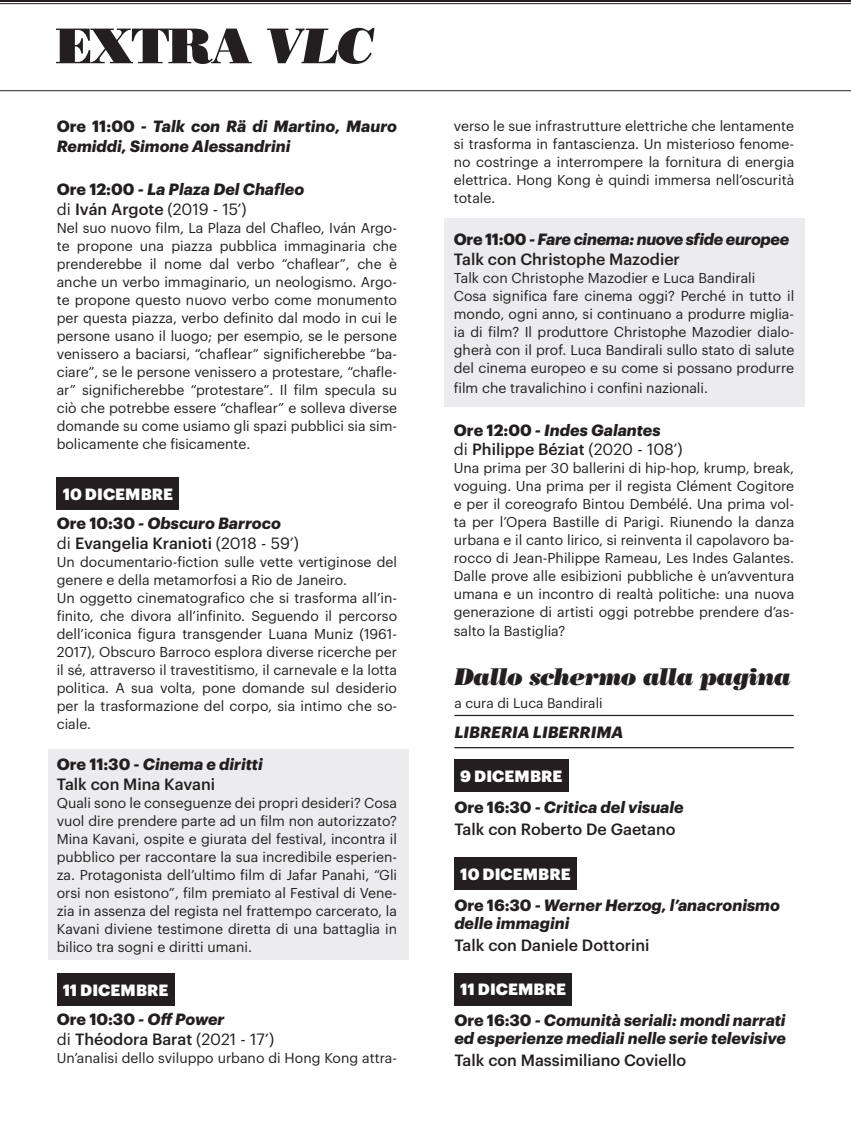
<style>
.page{position:relative;width:851px;height:1134px;background:#fff}
.page>*{position:absolute;margin:0;border:0;box-sizing:border-box;transform-origin:0 0}
.t1{font:50px "Bodoni Std Poster";letter-spacing:-.04em;color:#231f20}
.t2{font:italic 24px "Bodoni Std Poster";letter-spacing:-.03em;color:#231f20}
.t3{font:italic 700 16px/18px "Graphik";color:#231f20}
.t4{font:500 16px "Graphik";color:#231f20}
.t5{font:900 16px "Graphik";letter-spacing:.005em;color:#fff}
.t6{font:italic 700 16px "Graphik";letter-spacing:-.02em;color:#231f20}
.t7{font:16px "Graphik";color:#231f20}
.t8{font:14px/18px "Graphik";color:#231f20;text-align:justify}
.t9{font:13.6px "Graphik";color:#231f20}
.s1{font-style:italic}
.s2{font-style:normal}
.s3{font-weight:500}
.s4{font-weight:400}
</style>
<div class="page">
<hr style="left:0;top:90px;width:850px;height:1px;background:#231f20">
<hr style="left:0;top:0;width:850px;height:2px;background:#231f20">
<hr style="left:0;top:3px;width:850px;height:1px;background:#231f20">
<div style="left:48px;top:750px;width:360px;height:210px;background:#ececee"></div>
<div style="left:444px;top:218px;width:360px;height:189px;background:#ececee"></div>
<hr style="left:454px;top:747px;width:339px;height:1px;background:#231f20">
<hr style="left:454px;top:715px;width:339px;height:1px;background:#231f20">
<div style="left:454px;top:760px;width:114px;height:32px;background:#231f20"></div>
<div style="left:454px;top:857px;width:122px;height:33px;background:#231f20"></div>
<div style="left:454px;top:973px;width:118px;height:32px;background:#231f20"></div>
<div style="left:57px;top:478px;width:122px;height:32px;background:#231f20"></div>
<div style="left:57px;top:974px;width:117px;height:32px;background:#231f20"></div>
<p class="t1" style="left:56px;top:15px;width:320px">EXTRA <span class="s1">VLC</span></p>
<p class="t3" style="left:57px;top:115px;width:342px;line-height:19.8px"><span class="s2">Ore 11:00</span> - Talk con Rä di Martino, Mauro<br>Remiddi, Simone Alessandrini</p>
<p class="t3" style="left:57px;top:179px;width:249px"><span class="s2">Ore 12:00</span> - La Plaza Del Chafleo</p>
<p class="t7" style="left:57px;top:197px;width:191px">di <span class="s3">Iván Argote</span> (2019 - 15’)</p>
<p class="t8" style="left:57px;top:217px;width:342px">Nel suo nuovo film, La Plaza del Chafleo, Iván Argo&shy;te propone una piazza pubblica immaginaria che prenderebbe il nome dal verbo “chaflear”, che è anche un verbo immaginario, un neologismo. Argo&shy;te propone questo nuovo verbo come monumento per questa piazza, verbo definito dal modo in cui le persone usano il luogo; per esempio, se le persone venissero a baciarsi, “chaflear” significherebbe “ba&shy;ciare”, se le persone venissero a protestare, “chafle&shy;ar” significherebbe “protestare”. Il film specula su ciò che potrebbe essere “chaflear” e solleva diverse domande su come usiamo gli spazi pubblici sia sim&shy;bolicamente che fisicamente.</p>
<p class="t5" style="left:63px;top:482px;width:112px">10 DICEMBRE</p>
<p class="t3" style="left:57px;top:513px;width:225px"><span class="s2">Ore 10:30</span> - Obscuro Barroco</p>
<p class="t4" style="left:57px;top:531px;width:244px"><span class="s4">di</span> Evangelia Kranioti <span class="s4">(2018 - 59’)</span></p>
<p class="t8" style="left:57px;top:552px;width:342px">Un documentario-fiction sulle vette vertiginose del genere e della metamorfosi a Rio de Janeiro.</p>
<p class="t8" style="left:57px;top:588px;width:342px">Un oggetto cinematografico che si trasforma all’in&shy;finito, che divora all’infinito. Seguendo il percorso dell’iconica figura transgender Luana Muniz (1961- 2017), Obscuro Barroco esplora diverse ricerche per il sé, attraverso il travestitismo, il carnevale e la lotta politica. A sua volta, pone domande sul desiderio per la trasformazione del corpo, sia intimo che so&shy;ciale.</p>
<p class="t3" style="left:57px;top:754px;width:207px"><span class="s2">Ore 11:30</span> - Cinema e diritti</p>
<p class="t4" style="left:57px;top:772px;width:160px">Talk con Mina Kavani</p>
<p class="t8" style="left:57px;top:793px;width:342px">Quali sono le conseguenze dei propri desideri? Cosa vuol dire prendere parte ad un film non autorizzato?<br>Mina Kavani, ospite e giurata del festival, incontra il pubblico per raccontare la sua incredibile esperien&shy;za. Protagonista dell’ultimo film di Jafar Panahi, “Gli orsi non esistono”, film premiato al Festival di Vene&shy;zia in assenza del regista nel frattempo carcerato, la Kavani diviene testimone diretta di una battaglia in bilico tra sogni e diritti umani.</p>
<p class="t5" style="left:63px;top:978px;width:107px">11 DICEMBRE</p>
<p class="t3" style="left:57px;top:1009px;width:169px"><span class="s2">Ore 10:30</span> - Off Power</p>
<p class="t4" style="left:57px;top:1027px;width:219px"><span class="s4">di</span> Théodora Barat <span class="s4">(2021 - 17’)</span></p>
<p class="t8" style="left:57px;top:1048px;width:342px">Un’analisi dello sviluppo urbano di Hong Kong attra-</p>
<p class="t8" style="left:454px;top:115px;width:342px">verso le sue infrastrutture elettriche che lentamente si trasforma in fantascienza. Un misterioso fenome&shy;no costringe a interrompere la fornitura di energia elettrica. Hong Kong è quindi immersa nell’oscurità totale.</p>
<p class="t6" style="left:454px;top:227px;width:337px"><span class="s2">Ore 11:00</span> - Fare cinema: nuove sfide europee</p>
<p class="t4" style="left:454px;top:247px;width:227px">Talk con Christophe Mazodier</p>
<p class="t8" style="left:454px;top:268px;width:303px">Talk con Christophe Mazodier e Luca Bandirali</p>
<p class="t8" style="left:454px;top:286px;width:342px">Cosa significa fare cinema oggi? Perché in tutto il mondo, ogni anno, si continuano a produrre miglia&shy;ia di film? Il produttore Christophe Mazodier dialo&shy;gherà con il prof. Luca Bandirali sullo stato di salute del cinema europeo e su come si possano produrre</p>
<p class="t8" style="left:454px;top:378px;width:256px">film che travalichino i confini nazionali.</p>
<p class="t3" style="left:454px;top:419px;width:208px"><span class="s2">Ore 12:00</span> - Indes Galantes</p>
<p class="t4" style="left:454px;top:437px;width:230px"><span class="s4">di</span> Philippe Béziat <span class="s4">(2020 - 108’)</span></p>
<p class="t8" style="left:454px;top:458px;width:342px">Una prima per 30 ballerini di hip-hop, krump, break, voguing. Una prima per il regista Clément Cogitore e per il coreografo Bintou Dembélé. Una prima vol&shy;ta per l’Opera Bastille di Parigi. Riunendo la danza urbana e il canto lirico, si reinventa il capolavoro ba&shy;rocco di Jean-Philippe Rameau, Les Indes Galantes.<br>Dalle prove alle esibizioni pubbliche è un’avventura umana e un incontro di realtà politiche: una nuova generazione di artisti oggi potrebbe prendere d’as&shy;salto la Bastiglia?</p>
<p class="t2" style="left:454px;top:663px;width:338px">Dallo schermo alla pagina</p>
<p class="t9" style="left:454px;top:693px;width:150px">a cura di Luca Bandirali</p>
<p class="t3" style="left:454px;top:722px;width:170px">LIBRERIA LIBERRIMA</p>
<p class="t5" style="left:460px;top:764px;width:104px">9 DICEMBRE</p>
<p class="t3" style="left:454px;top:797px;width:231px"><span class="s2">Ore 16:30</span> - Critica del visuale</p>
<p class="t4" style="left:454px;top:817px;width:223px">Talk con Roberto De Gaetano</p>
<p class="t5" style="left:460px;top:861px;width:112px">10 DICEMBRE</p>
<p class="t3" style="left:454px;top:894px;width:327px"><span class="s2">Ore 16:30</span> - Werner Herzog, l’anacronismo delle immagini</p>
<p class="t4" style="left:454px;top:933px;width:197px">Talk con Daniele Dottorini</p>
<p class="t5" style="left:460px;top:977px;width:107px">11 DICEMBRE</p>
<p class="t3" style="left:454px;top:1010px;width:333px;line-height:17.4px"><span class="s2">Ore 16:30</span> - Comunità seriali: mondi narrati ed esperienze mediali nelle serie televisive</p>
<p class="t4" style="left:454px;top:1048px;width:233px">Talk con Massimiliano Coviello</p>
</div>
